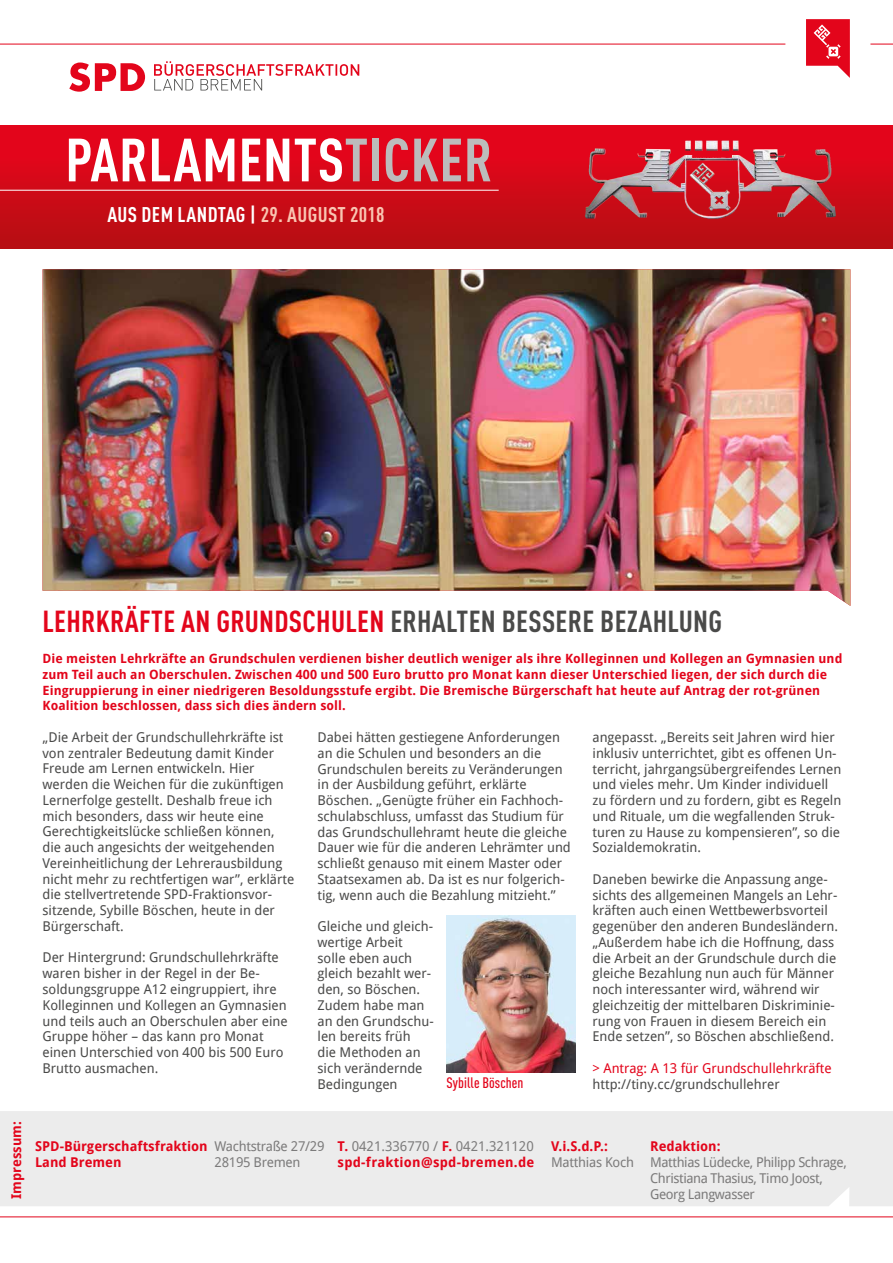
<style>
.page{position:relative;width:893px;height:1263px;background:#fff}
.page>*{position:absolute;margin:0;border:0;box-sizing:border-box;transform-origin:0 0}
.t1{font:700 condensed 60px "DINOT";letter-spacing:.01em;color:#fff}
.t2{font:700 condensed 30px "DINOT";letter-spacing:.01em;color:#e3051b}
.t3{font:700 condensed 21px "DINOT";letter-spacing:.02em;color:#fff}
.t4{font:500 condensed 15px "DINOT";letter-spacing:.005em;color:#e3051b}
.t5{font:13.5px/15.8px "Droid Sans Pro";color:#4a4a49}
.t6{font:13.5px/15.8px "Droid Sans Pro";letter-spacing:-.03em;color:#7c7b7b}
.t7{font:700 13.5px/15.8px "Droid Sans Pro";color:#e3051b}
.t8{font:700 13.5px/15.8px "Droid Sans Pro";letter-spacing:.02em;color:#e3051b}
.t9{font:13.5px "Droid Sans Pro";color:#e3051b}
.t10{font:700 12.75px/15.8px "Droid Sans Pro";letter-spacing:.005em;color:#e3051b}
.s1{color:#bcbcbc}
.s2{color:#f9c5b2}
.s3{color:#4a4a49}
.s4{font-weight:400;color:#7c7b7b}
</style>
<div class="page">
<svg style="left:806px;top:19px;width:44px;height:59px"></svg>
<hr style="left:0;top:44px;width:785px;height:1px;background:#e3051b">
<svg style="left:870px;top:44px;width:23px;height:1px"></svg>
<svg style="left:154px;top:61px;width:205px;height:29px"></svg>
<svg style="left:69px;top:63px;width:76px;height:29px"></svg>
<hr style="left:0;top:1216px;width:893px;height:1px;background:#e3051b">
<div style="left:0;top:126px;width:893px;height:123px;background:linear-gradient(to bottom,#e90a23,#b51215)"></div>
<hr style="left:0;top:190px;width:499px;height:1px;background:#fff">
<img style="left:585px;top:141px;width:154px;height:77px">
<div style="left:0;top:1111px;width:893px;height:95px;background:#ececec"></div>
<img style="left:43px;top:269px;width:807px;height:337px">
<img style="left:446px;top:915px;width:129px;height:158px">
<h1 class="t1" style="left:65px;top:124px;width:429px">PARLAMENTS<span class="s1">TICKER</span></h1>
<h3 class="t3" style="left:107px;top:202px;width:279px">AUS DEM LANDTAG | <span class="s2">29. AUGUST 2018</span></h3>
<h2 class="t2" style="left:43px;top:603px;width:681px">LEHRKRÄFTE AN GRUNDSCHULEN <span class="s3">ERHALTEN BESSERE BEZAHLUNG</span></h2>
<p class="t10" style="left:43px;top:650px;width:801px">Die meisten Lehrkräfte an Grundschulen verdienen bisher deutlich weniger als ihre Kolleginnen und Kollegen an Gymnasien und zum Teil auch an Oberschulen. Zwischen 400 und 500 Euro brutto pro Monat kann dieser Unterschied liegen, der sich durch die Eingruppierung in einer niedrigeren Besoldungsstufe ergibt. Die Bremische Bürgerschaft hat heute auf Antrag der rot-grünen Koalition beschlossen, dass sich dies ändern soll.</p>
<p class="t5" style="left:43px;top:729px;width:253px">„Die Arbeit der Grundschullehrkräfte ist von zentraler Bedeutung damit Kinder Freude am Lernen entwickeln. Hier werden die Weichen für die zukünftigen Lernerfolge gestellt. Deshalb freue ich mich besonders, dass wir heute eine Gerechtigkeitslücke schließen können, die auch angesichts der weitgehenden Vereinheitlichung der Lehrerausbildung nicht mehr zu rechtfertigen war”, erklärte die stellvertretende SPD-Fraktionsvor&shy;sitzende, Sybille Böschen, heute in der Bürgerschaft.</p>
<p class="t5" style="left:43px;top:949px;width:247px">Der Hintergrund: Grundschullehrkräfte waren bisher in der Regel in der Be&shy;soldungsgruppe A12 eingruppiert, ihre Kolleginnen und Kollegen an Gymnasien und teils auch an Oberschulen aber eine Gruppe höher – das kann pro Monat einen Unterschied von 400 bis 500 Euro Brutto ausmachen.</p>
<p class="t5" style="left:317px;top:729px;width:255px">Dabei hätten gestiegene Anforderungen an die Schulen und besonders an die Grundschulen bereits zu Veränderungen in der Ausbildung geführt, erklärte Böschen. „Genügte früher ein Fachhoch&shy;schulabschluss, umfasst das Studium für das Grundschullehramt heute die gleiche Dauer wie für die anderen Lehrämter und schließt genauso mit einem Master oder Staatsexamen ab. Da ist es nur folgerich&shy;tig, wenn auch die Bezahlung mitzieht.”</p>
<p class="t5" style="left:317px;top:918px;width:118px">Gleiche und gleich&shy;wertige Arbeit solle eben auch gleich bezahlt wer&shy;den, so Böschen.<br>Zudem habe man an den Grundschu&shy;len bereits früh<br>die Methoden an sich verändernde<br>Bedingungen</p>
<p class="t5" style="left:592px;top:729px;width:250px">angepasst. „Bereits seit Jahren wird hier inklusiv unterrichtet, gibt es offenen Un&shy;terricht, jahrgangsübergreifendes Lernen und vieles mehr. Um Kinder individuell zu fördern und zu fordern, gibt es Regeln und Rituale, um die wegfallenden Struk&shy;turen zu Hause zu kompensieren”, so die Sozialdemokratin.</p>
<p class="t5" style="left:592px;top:871px;width:247px">Daneben bewirke die Anpassung ange&shy;sichts des allgemeinen Mangels an Lehr&shy;kräften auch einen Wettbewerbsvorteil gegenüber den anderen Bundesländern. „Außerdem habe ich die Hoffnung, dass die Arbeit an der Grundschule durch die gleiche Bezahlung nun auch für Männer noch interessanter wird, während wir gleichzeitig der mittelbaren Diskriminie&shy;rung von Frauen in diesem Bereich ein Ende setzen”, so Böschen abschließend.</p>
<p class="t9" style="left:592px;top:1059px;width:241px">&gt; Antrag: A 13 für Grundschullehrkräfte</p>
<p class="t5" style="left:592px;top:1075px;width:189px">http://tiny.cc/grundschullehrer</p>
<p class="t4" style="left:446px;top:1074px;width:79px">Sybille Böschen</p>
<p class="t7" style="left:8px;top:1199px;width:79px;rotate:-90deg">Impressum:</p>
<p class="t7" style="left:35px;top:1138px;width:174px">SPD-Bürgerschaftsfraktion<br>Land Bremen</p>
<p class="t8" style="left:338px;top:1138px;width:198px">T. <span class="s4">0421.336770 /</span> F. <span class="s4">0421.321120 </span>spd-fraktion@spd-bremen.de</p>
<p class="t7" style="left:551px;top:1138px;width:58px">V.i.S.d.P.:</p>
<p class="t6" style="left:215px;top:1138px;width:112px">Wachtstraße 27/29<br>28195 Bremen</p>
<p class="t6" style="left:551px;top:1154px;width:84px">Matthias Koch</p>
<p class="t7" style="left:650px;top:1138px;width:72px">Redaktion:</p>
<p class="t6" style="left:650px;top:1154px;width:198px">Matthias Lüdecke, Philipp Schrage,<br>Christiana Thasius, Timo Joost,</p>
<p class="t6" style="left:650px;top:1185px;width:106px">Georg Langwasser</p>
</div>
